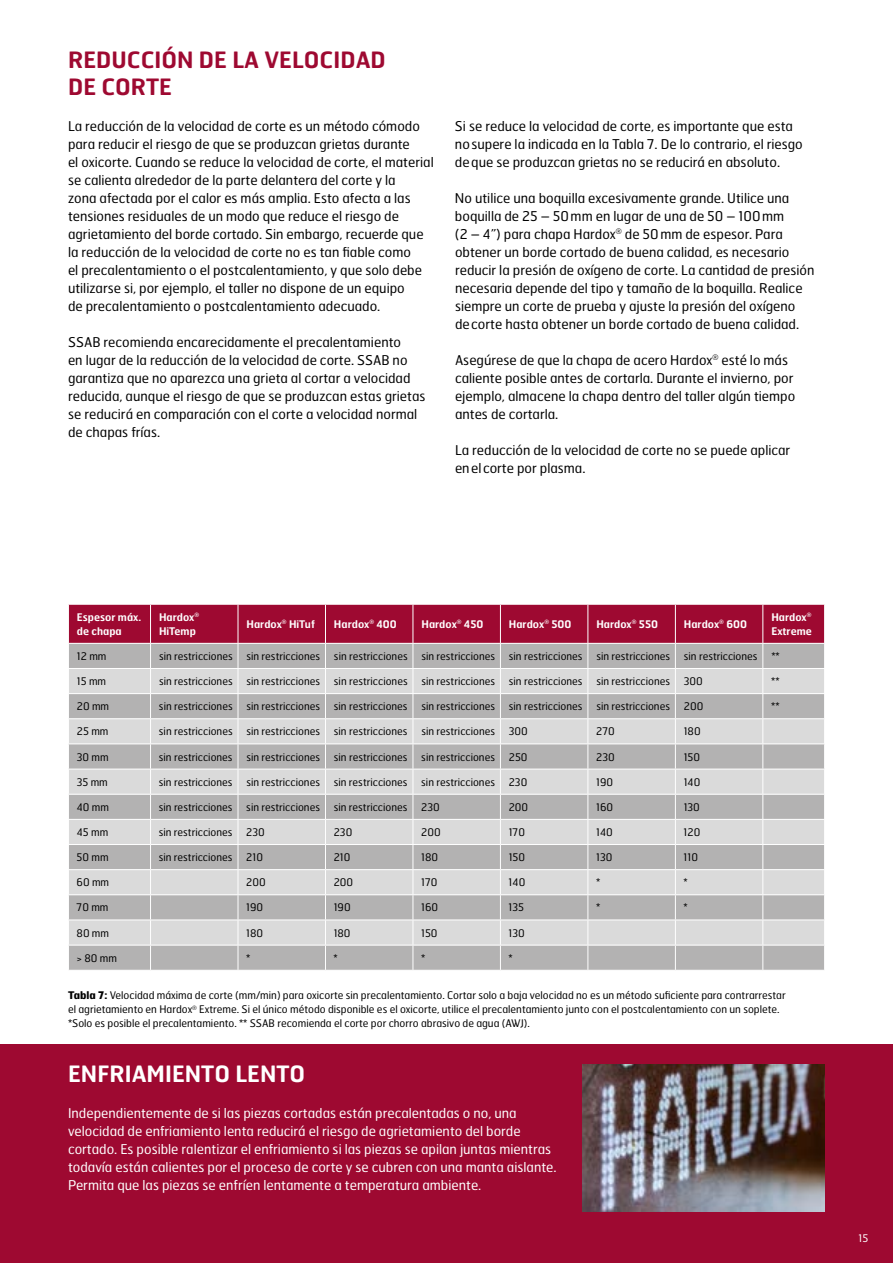
<style>
.page{position:relative;width:893px;height:1263px;background:#fff}
.page>*{position:absolute;margin:0;border:0;box-sizing:border-box;transform-origin:0 0}
.t1{font:600 22.5px/27px "Hermes FB";color:#9e0931}
.t2{font:600 22.5px "Hermes FB";color:#fff}
.t3{font:13.5px/18px "Hermes FB";color:#000}
.t4{font:13.5px/18px "Hermes FB";color:#fff}
.t5{font:10.5px/14px "Hermes FB";color:#000}
.t6{font:600 10.5px/14px "Hermes FB";color:#fff}
.t7{font:10.5px "Hermes FB";color:#fff}
.s1{font-weight:700}
</style>
<div class="page">
<div style="left:0;top:1045px;width:893px;height:218px;background:#9e0931"></div>
<img style="left:583px;top:1065px;width:242px;height:147px">
<svg style="left:68px;top:604px;width:757px;height:366px;background:#c4b4b8"></svg>
<h1 class="t1" style="left:68px;top:46px;width:319px">REDUCCIÓN DE LA VELOCIDAD<br>DE CORTE</h1>
<p class="t3" style="left:68px;top:117px;width:367px">La reducción de la velocidad de corte es un método cómodo para reducir el riesgo de que se produzcan grietas durante<br>el oxicorte. Cuando se reduce la velocidad de corte, el material se calienta alrededor de la parte delantera del corte y la<br>zona afectada por el calor es más amplia. Esto afecta a las tensiones residuales de un modo que reduce el riesgo de agrietamiento del borde cortado. Sin embargo, recuerde que la reducción de la velocidad de corte no es tan fiable como<br>el precalentamiento o el postcalentamiento, y que solo debe utilizarse si, por ejemplo, el taller no dispone de un equipo<br>de precalentamiento o postcalentamiento adecuado.</p>
<p class="t3" style="left:68px;top:333px;width:359px">SSAB recomienda encarecidamente el precalentamiento<br>en lugar de la reducción de la velocidad de corte. SSAB no garantiza que no aparezca una grieta al cortar a velocidad reducida, aunque el riesgo de que se produzcan estas grietas se reducirá en comparación con el corte a velocidad normal de chapas frías.</p>
<p class="t3" style="left:455px;top:117px;width:349px">Si se reduce la velocidad de corte, es importante que esta no supere la indicada en la Tabla 7. De lo contrario, el riesgo de que se produzcan grietas no se reducirá en absoluto.</p>
<p class="t3" style="left:455px;top:189px;width:361px">No utilice una boquilla excesivamente grande. Utilice una boquilla de 25 – 50 mm en lugar de una de 50 – 100 mm<br>(2 – 4”) para chapa Hardox<sup>®</sup> de 50 mm de espesor. Para obtener un borde cortado de buena calidad, es necesario reducir la presión de oxígeno de corte. La cantidad de presión necesaria depende del tipo y tamaño de la boquilla. Realice siempre un corte de prueba y ajuste la presión del oxígeno<br>de corte hasta obtener un borde cortado de buena calidad.</p>
<p class="t3" style="left:455px;top:351px;width:342px">Asegúrese de que la chapa de acero Hardox<sup>®</sup> esté lo más caliente posible antes de cortarla. Durante el invierno, por ejemplo, almacene la chapa dentro del taller algún tiempo antes de cortarla.</p>
<p class="t3" style="left:455px;top:441px;width:337px">La reducción de la velocidad de corte no se puede aplicar en el corte por plasma.</p>
<p class="t6" style="left:77px;top:610px;width:66px">Espesor máx. de chapa</p>
<p class="t6" style="left:159px;top:610px;width:42px">Hardox<sup>®<br></sup>HiTemp</p>
<p class="t6" style="left:246px;top:617px;width:70px">Hardox<sup>®</sup> HiTuf</p>
<p class="t6" style="left:334px;top:617px;width:64px">Hardox<sup>®</sup> 400</p>
<p class="t6" style="left:421px;top:617px;width:64px">Hardox<sup>®</sup> 450</p>
<p class="t6" style="left:509px;top:617px;width:64px">Hardox<sup>®</sup> 500</p>
<p class="t6" style="left:596px;top:617px;width:63px">Hardox<sup>®</sup> 550</p>
<p class="t6" style="left:684px;top:617px;width:65px">Hardox<sup>®</sup> 600</p>
<p class="t6" style="left:771px;top:610px;width:42px">Hardox<sup>®<br></sup>Extreme</p>
<p class="t5" style="left:77px;top:649px;width:31px">12 mm</p>
<p class="t5" style="left:159px;top:649px;width:75px">sin restricciones</p>
<p class="t5" style="left:246px;top:649px;width:75px">sin restricciones</p>
<p class="t5" style="left:334px;top:649px;width:75px">sin restricciones</p>
<p class="t5" style="left:421px;top:649px;width:75px">sin restricciones</p>
<p class="t5" style="left:509px;top:649px;width:75px">sin restricciones</p>
<p class="t5" style="left:596px;top:649px;width:75px">sin restricciones</p>
<p class="t5" style="left:684px;top:649px;width:75px">sin restricciones</p>
<p class="t5" style="left:771px;top:649px;width:10px">**</p>
<p class="t5" style="left:77px;top:674px;width:31px">15 mm</p>
<p class="t5" style="left:159px;top:674px;width:75px">sin restricciones</p>
<p class="t5" style="left:246px;top:674px;width:75px">sin restricciones</p>
<p class="t5" style="left:334px;top:674px;width:75px">sin restricciones</p>
<p class="t5" style="left:421px;top:674px;width:75px">sin restricciones</p>
<p class="t5" style="left:509px;top:674px;width:75px">sin restricciones</p>
<p class="t5" style="left:596px;top:674px;width:75px">sin restricciones</p>
<p class="t5" style="left:684px;top:674px;width:20px">300</p>
<p class="t5" style="left:771px;top:674px;width:10px">**</p>
<p class="t5" style="left:77px;top:699px;width:34px">20 mm</p>
<p class="t5" style="left:159px;top:699px;width:75px">sin restricciones</p>
<p class="t5" style="left:246px;top:699px;width:75px">sin restricciones</p>
<p class="t5" style="left:334px;top:699px;width:75px">sin restricciones</p>
<p class="t5" style="left:421px;top:699px;width:75px">sin restricciones</p>
<p class="t5" style="left:509px;top:699px;width:75px">sin restricciones</p>
<p class="t5" style="left:596px;top:699px;width:75px">sin restricciones</p>
<p class="t5" style="left:684px;top:699px;width:21px">200</p>
<p class="t5" style="left:771px;top:699px;width:10px">**</p>
<p class="t5" style="left:77px;top:724px;width:33px">25 mm</p>
<p class="t5" style="left:159px;top:724px;width:75px">sin restricciones</p>
<p class="t5" style="left:246px;top:724px;width:75px">sin restricciones</p>
<p class="t5" style="left:334px;top:724px;width:75px">sin restricciones</p>
<p class="t5" style="left:421px;top:724px;width:75px">sin restricciones</p>
<p class="t5" style="left:509px;top:724px;width:20px">300</p>
<p class="t5" style="left:596px;top:724px;width:20px">270</p>
<p class="t5" style="left:684px;top:724px;width:18px">180</p>
<p class="t5" style="left:77px;top:749px;width:33px">30 mm</p>
<p class="t5" style="left:159px;top:749px;width:75px">sin restricciones</p>
<p class="t5" style="left:246px;top:749px;width:75px">sin restricciones</p>
<p class="t5" style="left:334px;top:749px;width:75px">sin restricciones</p>
<p class="t5" style="left:421px;top:749px;width:75px">sin restricciones</p>
<p class="t5" style="left:509px;top:749px;width:20px">250</p>
<p class="t5" style="left:596px;top:749px;width:20px">230</p>
<p class="t5" style="left:684px;top:749px;width:18px">150</p>
<p class="t5" style="left:77px;top:775px;width:33px">35 mm</p>
<p class="t5" style="left:159px;top:775px;width:75px">sin restricciones</p>
<p class="t5" style="left:246px;top:775px;width:75px">sin restricciones</p>
<p class="t5" style="left:334px;top:775px;width:75px">sin restricciones</p>
<p class="t5" style="left:421px;top:775px;width:75px">sin restricciones</p>
<p class="t5" style="left:509px;top:775px;width:20px">230</p>
<p class="t5" style="left:596px;top:775px;width:18px">190</p>
<p class="t5" style="left:684px;top:775px;width:18px">140</p>
<p class="t5" style="left:77px;top:800px;width:34px">40 mm</p>
<p class="t5" style="left:159px;top:800px;width:75px">sin restricciones</p>
<p class="t5" style="left:246px;top:800px;width:75px">sin restricciones</p>
<p class="t5" style="left:334px;top:800px;width:75px">sin restricciones</p>
<p class="t5" style="left:421px;top:800px;width:20px">230</p>
<p class="t5" style="left:509px;top:800px;width:21px">200</p>
<p class="t5" style="left:596px;top:800px;width:18px">160</p>
<p class="t5" style="left:684px;top:800px;width:18px">130</p>
<p class="t5" style="left:77px;top:825px;width:33px">45 mm</p>
<p class="t5" style="left:159px;top:825px;width:75px">sin restricciones</p>
<p class="t5" style="left:246px;top:825px;width:20px">230</p>
<p class="t5" style="left:334px;top:825px;width:20px">230</p>
<p class="t5" style="left:421px;top:825px;width:21px">200</p>
<p class="t5" style="left:509px;top:825px;width:18px">170</p>
<p class="t5" style="left:596px;top:825px;width:18px">140</p>
<p class="t5" style="left:684px;top:825px;width:18px">120</p>
<p class="t5" style="left:77px;top:850px;width:34px">50 mm</p>
<p class="t5" style="left:159px;top:850px;width:75px">sin restricciones</p>
<p class="t5" style="left:246px;top:850px;width:18px">210</p>
<p class="t5" style="left:334px;top:850px;width:18px">210</p>
<p class="t5" style="left:421px;top:850px;width:18px">180</p>
<p class="t5" style="left:509px;top:850px;width:18px">150</p>
<p class="t5" style="left:596px;top:850px;width:18px">130</p>
<p class="t5" style="left:684px;top:850px;width:16px">110</p>
<p class="t5" style="left:77px;top:875px;width:34px">60 mm</p>
<p class="t5" style="left:246px;top:875px;width:21px">200</p>
<p class="t5" style="left:334px;top:875px;width:21px">200</p>
<p class="t5" style="left:421px;top:875px;width:18px">170</p>
<p class="t5" style="left:509px;top:875px;width:18px">140</p>
<p class="t5" style="left:596px;top:875px;width:6px">*</p>
<p class="t5" style="left:684px;top:875px;width:6px">*</p>
<p class="t5" style="left:77px;top:900px;width:33px">70 mm</p>
<p class="t5" style="left:246px;top:900px;width:18px">190</p>
<p class="t5" style="left:334px;top:900px;width:18px">190</p>
<p class="t5" style="left:421px;top:900px;width:18px">160</p>
<p class="t5" style="left:509px;top:900px;width:17px">135</p>
<p class="t5" style="left:596px;top:900px;width:6px">*</p>
<p class="t5" style="left:684px;top:900px;width:6px">*</p>
<p class="t5" style="left:77px;top:925px;width:34px">80 mm</p>
<p class="t5" style="left:246px;top:925px;width:18px">180</p>
<p class="t5" style="left:334px;top:925px;width:18px">180</p>
<p class="t5" style="left:421px;top:925px;width:18px">150</p>
<p class="t5" style="left:509px;top:925px;width:18px">130</p>
<p class="t5" style="left:77px;top:951px;width:42px">&gt; 80 mm</p>
<p class="t5" style="left:246px;top:951px;width:6px">*</p>
<p class="t5" style="left:334px;top:951px;width:6px">*</p>
<p class="t5" style="left:421px;top:951px;width:6px">*</p>
<p class="t5" style="left:509px;top:951px;width:6px">*</p>
<p class="t5" style="left:68px;top:988px;width:719px"><span class="s1">Tabla 7:</span> Velocidad máxima de corte (mm/min) para oxicorte sin precalentamiento. Cortar solo a baja velocidad no es un método suficiente para contrarrestar el agrietamiento en Hardox<sup>®</sup> Extreme. Si el único método disponible es el oxicorte, utilice el precalentamiento junto con el postcalentamiento con un soplete. *Solo es posible el precalentamiento. ** SSAB recomienda el corte por chorro abrasivo de agua (AWJ).</p>
<h1 class="t2" style="left:68px;top:1059px;width:239px">ENFRIAMIENTO LENTO</h1>
<p class="t4" style="left:68px;top:1104px;width:490px">Independientemente de si las piezas cortadas están precalentadas o no, una velocidad de enfriamiento lenta reducirá el riesgo de agrietamiento del borde cortado. Es posible ralentizar el enfriamiento si las piezas se apilan juntas mientras todavía están calientes por el proceso de corte y se cubren con una manta aislante.<br>Permita que las piezas se enfríen lentamente a temperatura ambiente.</p>
<p class="t7" style="left:859px;top:1231px;width:11px">15</p>
</div>
